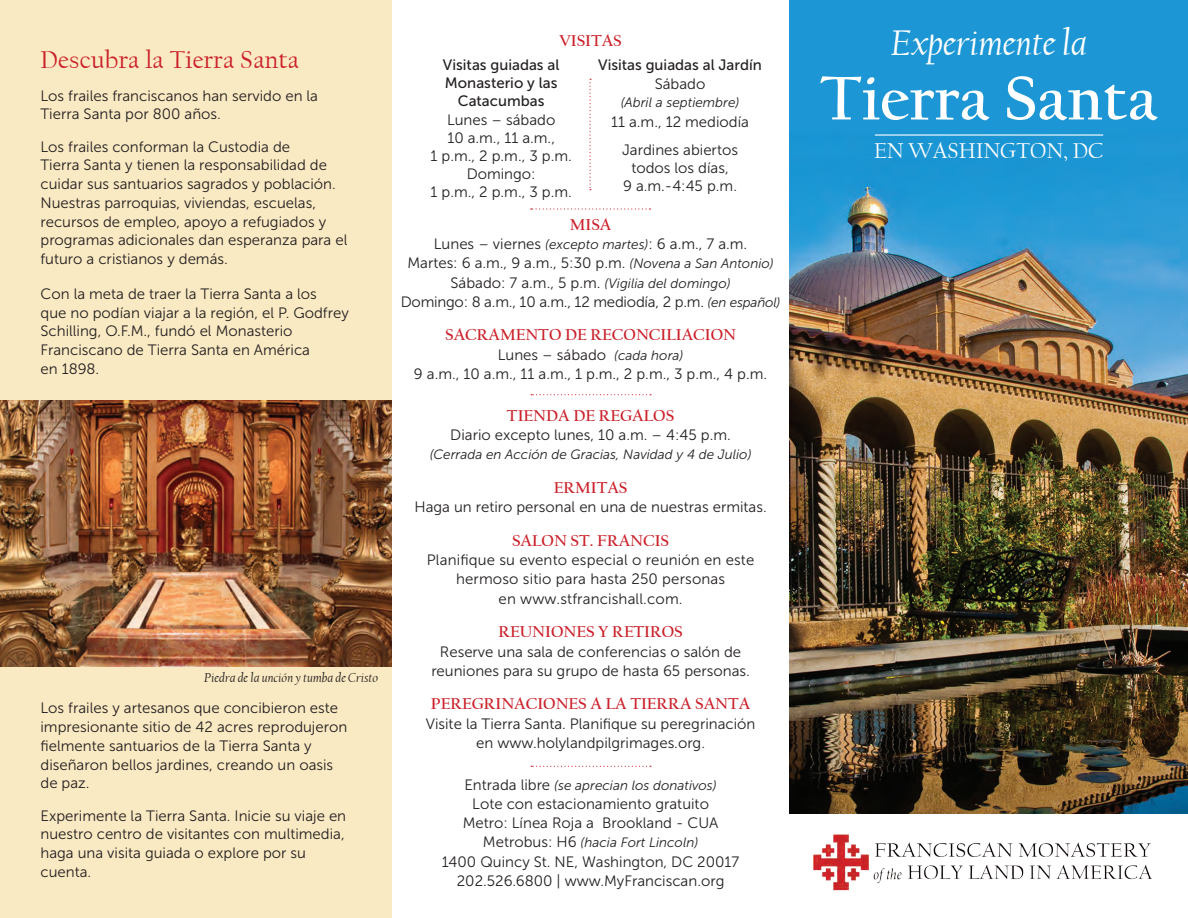
<style>
.page{position:relative;width:1188px;height:918px;background:#fff}
.page>*{position:absolute;margin:0;border:0;box-sizing:border-box;transform-origin:0 0}
.t1{font:700 64.5px "Californian FB";color:#fff}
.t2{font:italic 37.5px "Californian FB";color:#fff}
.t3{font:25.5px "Californian FB";letter-spacing:.01em;color:#cb2029}
.t4{font:22.5px "Californian FB";color:#fff}
.t5{font:700 16.5px "Californian FB";color:#cb2029}
.t6{font:15px/18.8px "Museo Sans 300";color:#231f20;text-align:center}
.t7{font:15px/18px "Museo Sans 500";color:#231f20;text-align:center}
.t8{font:italic 13.5px "Museo Sans 300";color:#231f20}
.t9{font:italic 13.5px "Californian FB";color:#231f20}
.s1{font-style:italic;font-size:13.5px}
.s2{font-style:normal;font-size:15px}
</style>
<div class="page">
<div style="left:0;top:0;width:392px;height:918px;background:#faeac3"></div>
<svg style="left:531px;top:766px;width:120px;height:1px"></svg>
<img style="left:813px;top:834px;width:340px;height:57px">
<img style="left:790px;top:0;width:398px;height:813px">
<hr style="left:875px;top:134px;width:228px;height:2px;background:#fff">
<svg style="left:590px;top:79px;width:1px;height:111px"></svg>
<svg style="left:531px;top:394px;width:120px;height:1px"></svg>
<svg style="left:531px;top:208px;width:119px;height:2px"></svg>
<img style="left:0;top:401px;width:392px;height:265px">
<h3 class="t3" style="left:41px;top:46px;width:260px">Descubra la Tierra Santa</h3>
<p class="t6" style="left:41px;top:86px;width:279px;text-align:left">Los frailes franciscanos han servido en la<br>Tierra Santa por 800 años.</p>
<p class="t6" style="left:41px;top:137px;width:308px;text-align:left">Los frailes conforman la Custodia de<br>Tierra Santa y tienen la responsabilidad de cuidar sus santuarios sagrados y población.<br>Nuestras parroquias, viviendas, escuelas, recursos de empleo, apoyo a refugiados y programas adicionales dan esperanza para el futuro a cristianos y demás.</p>
<p class="t6" style="left:41px;top:285px;width:310px;text-align:left">Con la meta de traer la Tierra Santa a los<br>que no podían viajar a la región, el P. Godfrey Schilling, O.F.M., fundó el Monasterio Franciscano de Tierra Santa en América<br>en 1898.</p>
<p class="t9" style="left:204px;top:671px;width:176px">Piedra de la unción y tumba de Cristo</p>
<p class="t6" style="left:40px;top:699px;width:308px;text-align:left">Los frailes y artesanos que concibieron este impresionante sitio de 42 acres reprodujeron fielmente santuarios de la Tierra Santa y diseñaron bellos jardines, creando un oasis de paz.</p>
<p class="t6" style="left:40px;top:806px;width:307px;text-align:left">Experimente la Tierra Santa. Inicie su viaje en nuestro centro de visitantes con multimedia, haga una visita guiada o explore por su cuenta.</p>
<p class="t5" style="left:559px;top:31px;width:64px">VISITAS</p>
<p class="t7" style="left:443px;top:56px;width:118px">Visitas guiadas al<br>Monasterio y las<br>Catacumbas</p>
<p class="t6" style="left:431px;top:111px;width:143px;line-height:18px">Lunes – sábado<br>10 a.m., 11 a.m.,<br>1 p.m., 2 p.m., 3 p.m.<br>Domingo:<br>1 p.m., 2 p.m., 3 p.m.</p>
<p class="t7" style="left:598px;top:56px;width:165px">Visitas guiadas al Jardín</p>
<p class="t6" style="left:655px;top:75px;width:52px">Sábado</p>
<p class="t8" style="left:621px;top:95px;width:120px">(Abril a septiembre)</p>
<p class="t6" style="left:611px;top:107px;width:139px;line-height:28.5px">11 a.m., 12 mediodía<br>Jardines abiertos</p>
<p class="t6" style="left:623px;top:159px;width:115px;line-height:18px">todos los días,<br>9 a.m.-4:45 p.m.</p>
<p class="t5" style="left:570px;top:215px;width:43px">MISA</p>
<p class="t6" style="left:407px;top:234px;width:368px;line-height:19.2px">Lunes – viernes <span class="s1">(excepto martes)</span>: 6 a.m., 7 a.m.<br>Martes: 6 a.m., 9 a.m., 5:30 p.m. <span class="s1">(Novena a San Antonio)</span></p>
<p class="t8" style="left:451px;top:276px;width:282px"><span class="s2">Sábado: 7 a.m., 5 p.m.</span> (Vigilia del domingo)</p>
<p class="t6" style="left:401px;top:292px;width:381px">Domingo: 8 a.m., 10 a.m., 12 mediodía, 2 p.m. <span class="s1">(en español)</span></p>
<p class="t5" style="left:445px;top:326px;width:292px">SACRAMENTO DE RECONCILIACION</p>
<p class="t6" style="left:414px;top:345px;width:355px;line-height:19.2px">Lunes – sábado <span class="s1">(cada hora)<br></span>9 a.m., 10 a.m., 11 a.m., 1 p.m., 2 p.m., 3 p.m., 4 p.m.</p>
<p class="t5" style="left:507px;top:406px;width:169px">TIENDA DE REGALOS</p>
<p class="t6" style="left:450px;top:426px;width:282px">Diario excepto lunes, 10 a.m. – 4:45 p.m.</p>
<p class="t8" style="left:430px;top:447px;width:323px">(Cerrada en Acción de Gracias, Navidad y 4 de Julio)</p>
<p class="t5" style="left:554px;top:478px;width:75px">ERMITAS</p>
<p class="t6" style="left:414px;top:498px;width:354px">Haga un retiro personal en una de nuestras ermitas.</p>
<p class="t5" style="left:512px;top:531px;width:159px">SALON ST. FRANCIS</p>
<p class="t6" style="left:427px;top:551px;width:329px;line-height:19.2px">Planifique su evento especial o reunión en este hermoso sitio para hasta 250 personas<br>en www.stfrancishall.com.</p>
<p class="t5" style="left:498px;top:623px;width:186px">REUNIONES Y RETIROS</p>
<p class="t6" style="left:431px;top:642px;width:320px;line-height:19.2px">Reserve una sala de conferencias o salón de reuniones para su grupo de hasta 65 personas.</p>
<p class="t5" style="left:431px;top:695px;width:321px">PEREGRINACIONES A LA TIERRA SANTA</p>
<p class="t6" style="left:426px;top:714px;width:331px;line-height:19.2px">Visite la Tierra Santa. Planifique su peregrinación en www.holylandpilgrimages.org.</p>
<p class="t8" style="left:464px;top:778px;width:254px"><span class="s2">Entrada libre</span> (se aprecian los donativos)</p>
<p class="t6" style="left:463px;top:794px;width:257px;line-height:19.2px">Lote con estacionamiento gratuito<br>Metro: Línea Roja a Brookland - CUA</p>
<p class="t8" style="left:483px;top:836px;width:217px"><span class="s2">Metrobus: H6</span> (hacia Fort Lincoln)</p>
<p class="t6" style="left:442px;top:852px;width:299px;line-height:19.2px">1400 Quincy St. NE, Washington, DC 20017<br>202.526.6800 | www.MyFranciscan.org</p>
<h2 class="t2" style="left:891px;top:22px;width:198px">Experimente la</h2>
<h1 class="t1" style="left:820px;top:62px;width:339px">Tierra Santa</h1>
<h3 class="t4" style="left:874px;top:139px;width:231px">EN WASHINGTON, DC</h3>
</div>
